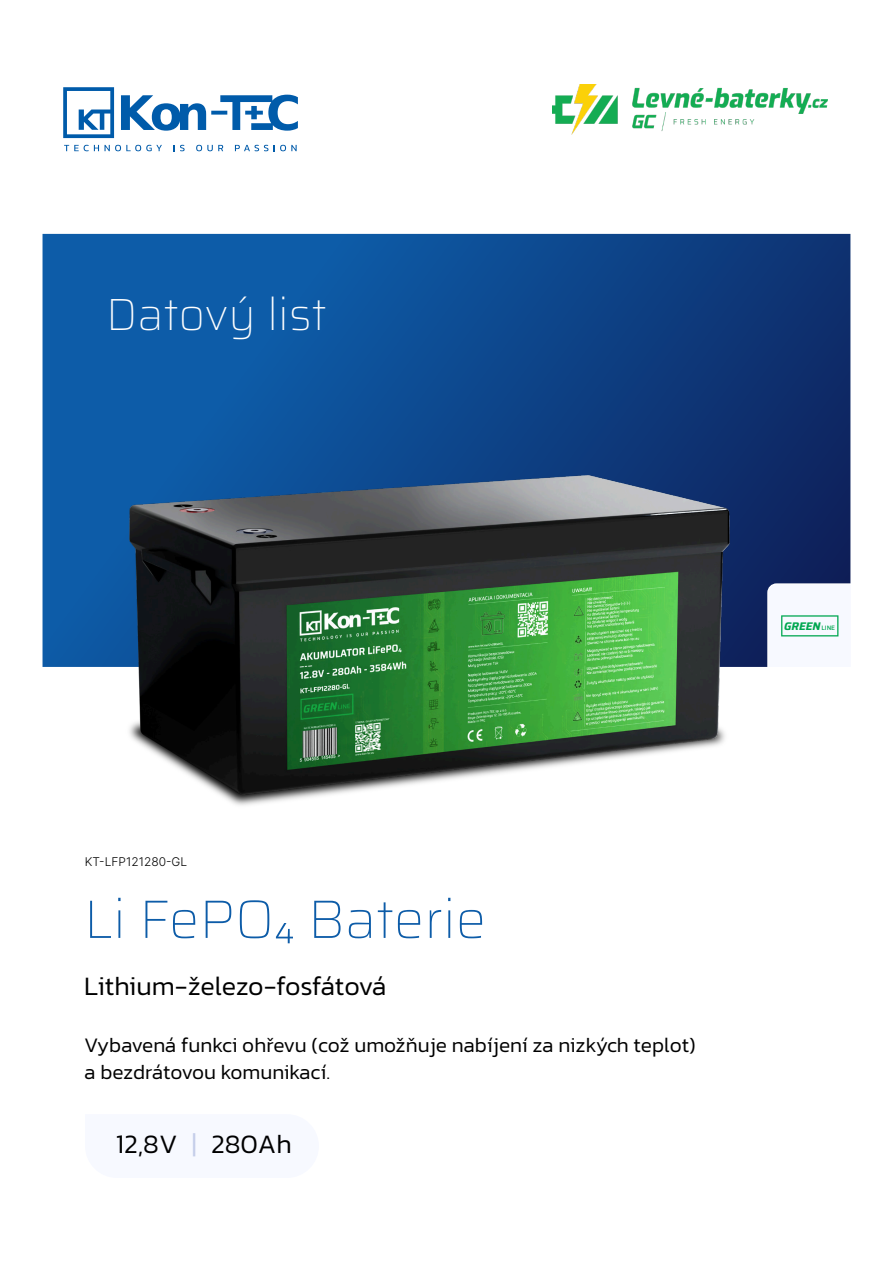
<style>
.page{position:relative;width:893px;height:1263px;background:#fff}
.page>*{position:absolute;margin:0;border:0;box-sizing:border-box;transform-origin:0 0}
.t1{font:100 54px "Saira";letter-spacing:.005em;color:#0d5ca8}
.t2{font:100 45px "Saira";letter-spacing:.005em;color:#fff}
.t3{font:300 27px "Kanit";letter-spacing:-.02em;color:#000}
.t4{font:300 27px "Kanit";color:#000}
.t5{font:300 21px/27px "Kanit";color:#000}
.t6{font:300 12px "Inter";color:#000}
.t7{font:italic 700 11.1px "Saira";color:#00a750}
.s1{font-weight:500;font-style:normal;font-size:6.45px}
.s2{color:#c5ceea}
</style>
<div class="page">
<svg style="left:43px;top:234px;width:807px;height:433px;background:#0d488e"></svg>
<svg style="left:121px;top:95px;width:177px;height:36px"></svg>
<svg style="left:63px;top:87px;width:51px;height:51px"></svg>
<svg style="left:64px;top:145px;width:98px;height:6px"></svg>
<svg style="left:174px;top:145px;width:11px;height:6px"></svg>
<svg style="left:196px;top:145px;width:27px;height:6px"></svg>
<svg style="left:235px;top:145px;width:33px;height:6px"></svg>
<svg style="left:274px;top:145px;width:23px;height:6px"></svg>
<svg style="left:766px;top:583px;width:85px;height:84px"></svg>
<img style="left:552px;top:85px;width:275px;height:50px">
<img style="left:219px;top:794px;width:113px;height:12px">
<img style="left:129px;top:475px;width:600px;height:319px">
<h2 class="t2" style="left:106px;top:279px;width:222px">Datový list</h2>
<p class="t7" style="left:784px;top:617px;width:53px">GREEN<span class="s1">LINE</span></p>
<p class="t6" style="left:85px;top:854px;width:104px">KT-LFP121280-GL</p>
<h1 class="t1" style="left:84px;top:876px;width:404px">Li FePO₄ Baterie</h1>
<p class="t3" style="left:84px;top:965px;width:304px">Lithium-železo-fosfátová</p>
<p class="t5" style="left:84px;top:1031px;width:613px">Vybavená funkci ohřevu (což umožňuje nabíjení za nizkých teplot) a bezdrátovou komunikací.</p>
<p class="t4" style="left:116px;top:1124px;width:177px">12,8V <span class="s2">|</span> 280Ah</p>
</div>
